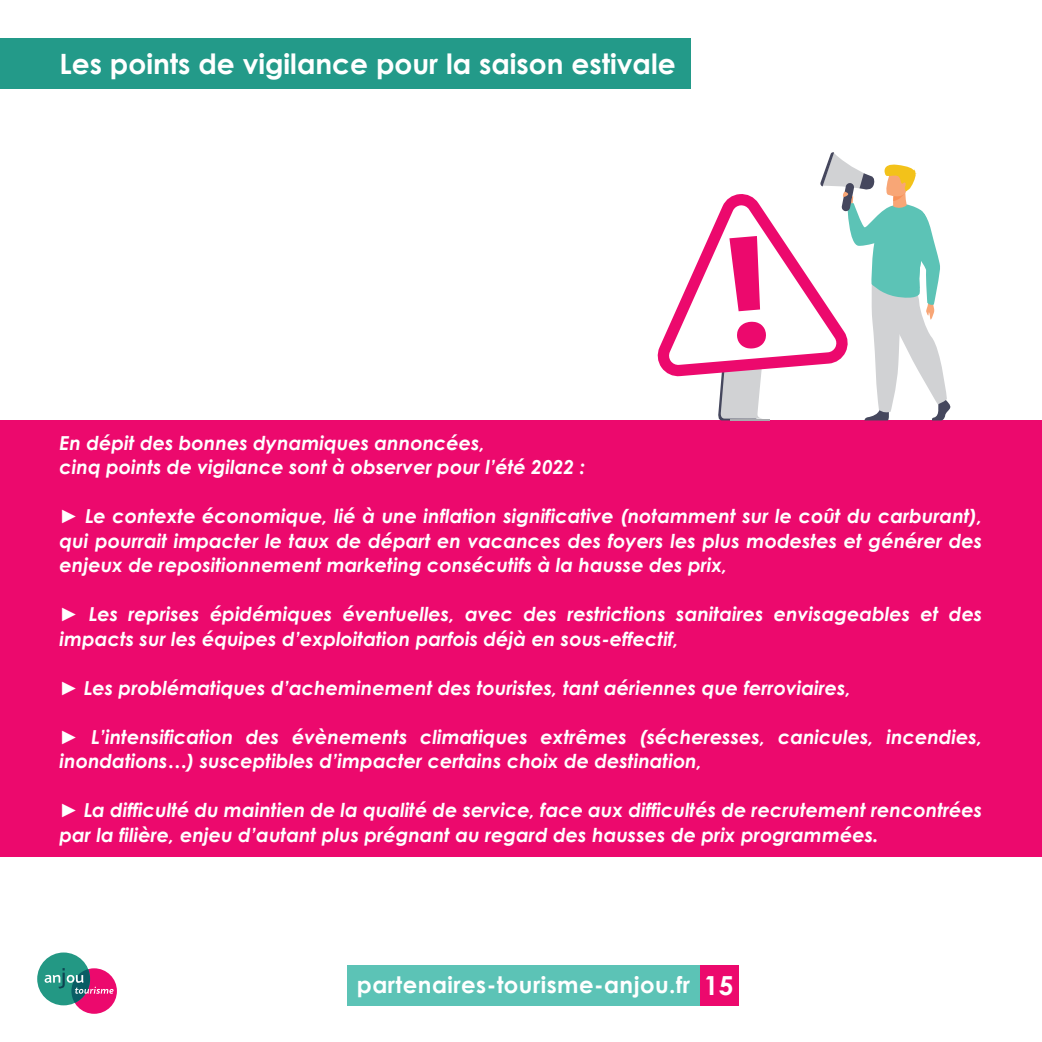
<style>
.page{position:relative;width:1042px;height:1042px;background:#fff}
.page>*{position:absolute;margin:0;border:0;box-sizing:border-box;transform-origin:0 0}
.t1{font:700 28px "Century Gothic";color:#fff}
.t2{font:700 22.75px "Century Gothic";letter-spacing:.02em;color:#fff}
.t3{font:italic 700 19.25px/24.5px "Century Gothic";color:#fff}
.s1{font-size:26.25px}
</style>
<div class="page">
<div style="left:700px;top:965px;width:39px;height:41px;background:#ec096d"></div>
<div style="left:347px;top:965px;width:353px;height:41px;background:#5cc3b6"></div>
<div style="left:71px;top:968px;width:46px;height:46px;background:#ec096d;border-radius:50%"></div>
<div style="left:37px;top:952px;width:53px;height:53px;background:#239884;border-radius:50%"></div>
<svg style="left:45px;top:968px;width:69px;height:35px"></svg>
<div style="left:0;top:38px;width:690px;height:51px;background:#239a89"></div>
<div style="left:0;top:420px;width:1042px;height:437px;background:#ec096d"></div>
<svg style="left:657px;top:152px;width:294px;height:268px"></svg>
<h1 class="t1" style="left:60px;top:43px;width:617px">Les points de vigilance pour la saison estivale</h1>
<p class="t3" style="left:60px;top:430px;width:527px">En dépit des bonnes dynamiques annoncées,<br>cinq points de vigilance sont à observer pour l’été 2022 :</p>
<p class="t3" style="left:60px;top:503px;width:924px;text-align:justify">► Le contexte économique, lié à une inflation significative (notamment sur le coût du carburant), qui pourrait impacter le taux de départ en vacances des foyers les plus modestes et générer des enjeux de repositionnement marketing consécutifs à la hausse des prix,</p>
<p class="t3" style="left:60px;top:601px;width:924px">► Les reprises épidémiques éventuelles, avec des restrictions sanitaires envisageables et des impacts sur les équipes d’exploitation parfois déjà en sous-effectif,</p>
<p class="t3" style="left:60px;top:675px;width:793px">► Les problématiques d’acheminement des touristes, tant aériennes que ferroviaires,</p>
<p class="t3" style="left:60px;top:724px;width:924px">► L’intensification des évènements climatiques extrêmes (sécheresses, canicules, incendies, inondations…) susceptibles d’impacter certains choix de destination,</p>
<p class="t3" style="left:60px;top:797px;width:924px">► La difficulté du maintien de la qualité de service, face aux difficultés de recrutement rencontrées par la filière, enjeu d’autant plus prégnant au regard des hausses de prix programmées.</p>
<p class="t2" style="left:357px;top:967px;width:378px">partenaires-tourisme-anjou.fr <span class="s1">15</span></p>
</div>
